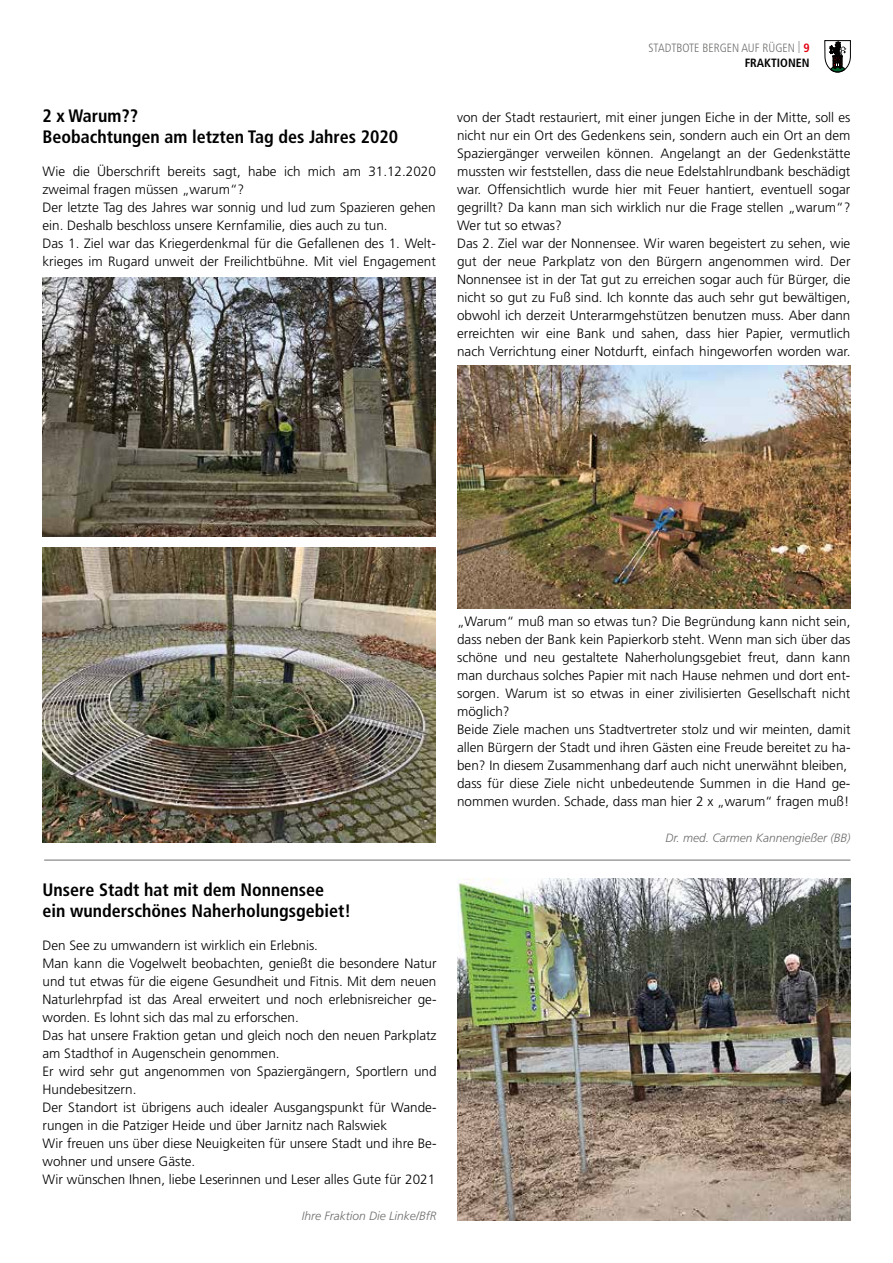
<style>
.page{position:relative;width:893px;height:1263px;background:#fff}
.page>*{position:absolute;margin:0;border:0;box-sizing:border-box;transform-origin:0 0}
.t1{font:700 condensed 18px/21px "Frutiger LT";color:#000}
.t2{font:300 13.5px/18px "Frutiger LT";color:#000}
.t3{font:italic 300 12px "Frutiger LT";color:#6f6f6e}
.t4{font:300 condensed 12px/15px "Frutiger LT";color:#6f6f6e;text-align:right}
.s1{font-weight:700;color:#e3000f}
.s2{font-weight:700;color:#000}
</style>
<div class="page">
<svg style="left:824px;top:40px;width:27px;height:32px"></svg>
<img style="left:457px;top:878px;width:393px;height:342px">
<img style="left:43px;top:547px;width:393px;height:295px">
<img style="left:43px;top:277px;width:393px;height:259px">
<img style="left:457px;top:365px;width:393px;height:243px">
<hr style="left:44px;top:860px;width:806px;height:1px;background:#6f6f6e">
<h1 class="t1" style="left:43px;top:105px;width:357px">2 x Warum??<br>Beobachtungen am letzten Tag des Jahres 2020</h1>
<p class="t2" style="left:43px;top:163px;width:395px">Wie die Überschrift bereits sagt, habe ich mich am 31.12.2020 zweimal fragen müssen „warum“?<br>Der letzte Tag des Jahres war sonnig und lud zum Spazieren gehen ein. Deshalb beschloss unsere Kernfamilie, dies auch zu tun.<br>Das 1. Ziel war das Kriegerdenkmal für die Gefallenen des 1. Welt&shy;krieges im Rugard unweit der Freilichtbühne. Mit viel Engagement</p>
<p class="t4" style="left:648px;top:40px;width:163px">STADTBOTE BERGEN AUF RÜGEN | <span class="s1">9<br></span><span class="s2">FRAKTIONEN</span></p>
<p class="t2" style="left:457px;top:109px;width:395px">von der Stadt restauriert, mit einer jungen Eiche in der Mitte, soll es nicht nur ein Ort des Gedenkens sein, sondern auch ein Ort an dem Spaziergänger verweilen können. Angelangt an der Gedenkstätte mussten wir feststellen, dass die neue Edelstahlrundbank beschädigt war. Offensichtlich wurde hier mit Feuer hantiert, eventuell sogar gegrillt? Da kann man sich wirklich nur die Frage stellen „warum“?<br>Wer tut so etwas?<br>Das 2. Ziel war der Nonnensee. Wir waren begeistert zu sehen, wie gut der neue Parkplatz von den Bürgern angenommen wird. Der Nonnensee ist in der Tat gut zu erreichen sogar auch für Bürger, die nicht so gut zu Fuß sind. Ich konnte das auch sehr gut bewältigen, obwohl ich derzeit Unterarmgehstützen benutzen muss. Aber dann erreichten wir eine Bank und sahen, dass hier Papier, vermutlich nach Verrichtung einer Notdurft, einfach hingeworfen worden war.</p>
<h1 class="t1" style="left:43px;top:879px;width:310px">Unsere Stadt hat mit dem Nonnensee ein wunderschönes Naherholungsgebiet!</h1>
<p class="t2" style="left:43px;top:937px;width:396px">Den See zu umwandern ist wirklich ein Erlebnis.<br>Man kann die Vogelwelt beobachten, genießt die besondere Natur und tut etwas für die eigene Gesundheit und Fitnis. Mit dem neuen Naturlehrpfad ist das Areal erweitert und noch erlebnisreicher ge&shy;worden. Es lohnt sich das mal zu erforschen.<br>Das hat unsere Fraktion getan und gleich noch den neuen Parkplatz am Stadthof in Augenschein genommen.<br>Er wird sehr gut angenommen von Spaziergängern, Sportlern und Hundebesitzern.<br>Der Standort ist übrigens auch idealer Ausgangspunkt für Wande&shy;rungen in die Patziger Heide und über Jarnitz nach Ralswiek<br>Wir freuen uns über diese Neuigkeiten für unsere Stadt und ihre Be&shy;wohner und unsere Gäste.<br>Wir wünschen Ihnen, liebe Leserinnen und Leser alles Gute für 2021</p>
<p class="t3" style="left:302px;top:1209px;width:136px">Ihre Fraktion Die Linke/BfR</p>
<p class="t2" style="left:457px;top:613px;width:395px">„Warum“ muß man so etwas tun? Die Begründung kann nicht sein, dass neben der Bank kein Papierkorb steht. Wenn man sich über das schöne und neu gestaltete Naherholungsgebiet freut, dann kann man durchaus solches Papier mit nach Hause nehmen und dort ent&shy;sorgen. Warum ist so etwas in einer zivilisierten Gesellschaft nicht möglich?<br>Beide Ziele machen uns Stadtvertreter stolz und wir meinten, damit allen Bürgern der Stadt und ihren Gästen eine Freude bereitet zu ha&shy;ben? In diesem Zusammenhang darf auch nicht unerwähnt bleiben, dass für diese Ziele nicht unbedeutende Summen in die Hand ge&shy;nommen wurden. Schade, dass man hier 2 x „warum“ fragen muß!</p>
<p class="t3" style="left:665px;top:831px;width:186px">Dr. med. Carmen Kannengießer (BB)</p>
</div>
